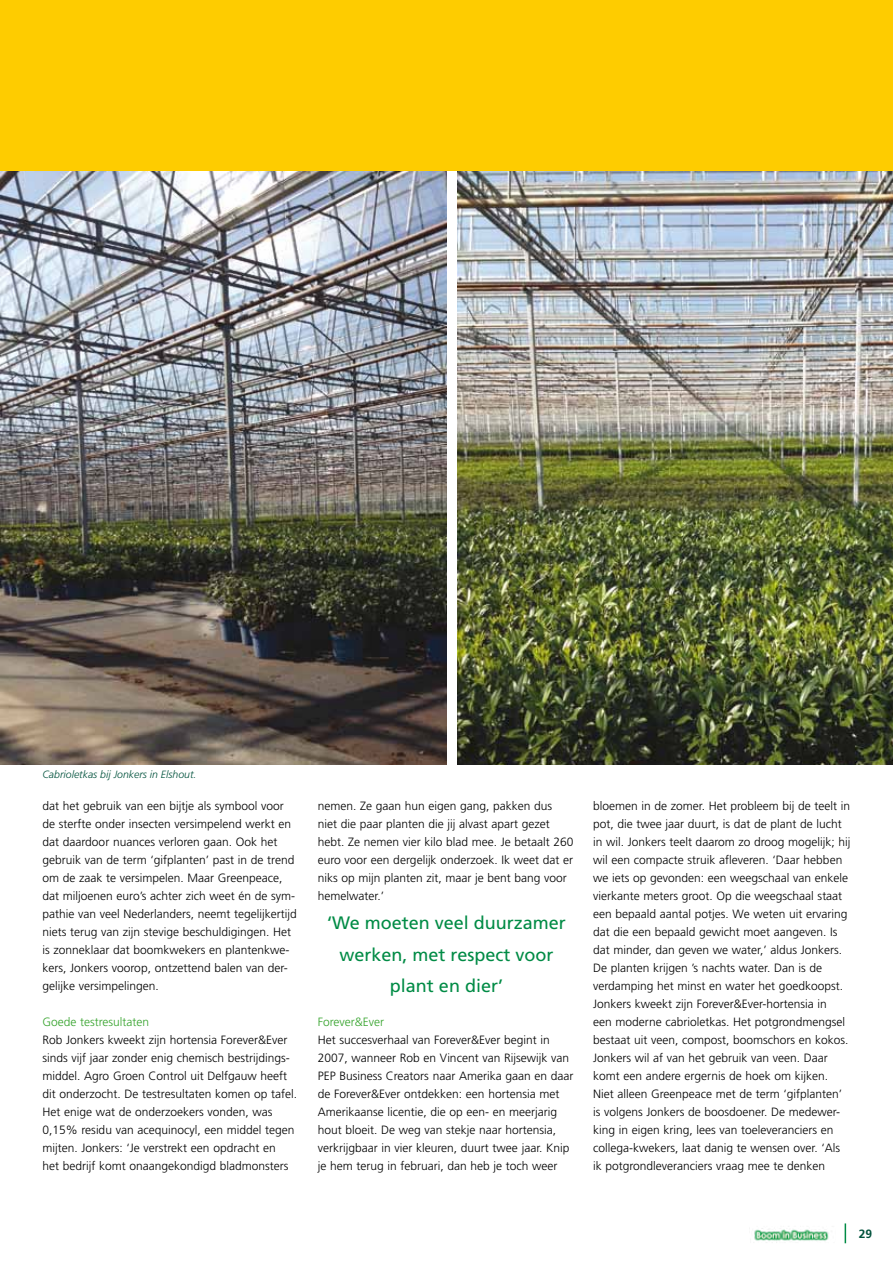
<style>
.page{position:relative;width:893px;height:1263px;background:#fff}
.page>*{position:absolute;margin:0;border:0;box-sizing:border-box;transform-origin:0 0}
.t1{font:18px/31.5px "Frutiger";color:#008b45;text-align:center}
.t2{font:300 12px/18px "Frutiger";color:#000}
.t3{font:300 12px "Frutiger";color:#35a32c}
.t4{font:700 12px "Frutiger";color:#00523c}
.t5{font:italic 300 10.5px "Frutiger";color:#00523c}
</style>
<div class="page">
<svg style="left:845px;top:1223px;width:1px;height:20px"></svg>
<img style="left:754px;top:1228px;width:75px;height:15px">
<img style="left:0;top:170px;width:446px;height:595px">
<img style="left:457px;top:170px;width:436px;height:595px">
<div style="left:0;top:0;width:893px;height:170px;background:#fecc00"></div>
<p class="t5" style="left:43px;top:768px;width:156px">Cabrioletkas bij Jonkers in Elshout.</p>
<p class="t2" style="left:43px;top:797px;width:256px">dat het gebruik van een bijtje als symbool voor de sterfte onder insecten versimpelend werkt en dat daardoor nuances verloren gaan. Ook het gebruik van de term ‘gifplanten’ past in de trend om de zaak te versimpelen. Maar Greenpeace, dat miljoenen euro’s achter zich weet én de sym&shy;pathie van veel Nederlanders, neemt tegelijkertijd niets terug van zijn stevige beschuldigingen. Het is zonneklaar dat boomkwekers en plantenkwe&shy;kers, Jonkers voorop, ontzettend balen van der&shy;gelijke versimpelingen.</p>
<p class="t3" style="left:43px;top:1015px;width:108px">Goede testresultaten</p>
<p class="t2" style="left:43px;top:1031px;width:256px">Rob Jonkers kweekt zijn hortensia Forever&amp;Ever sinds vijf jaar zonder enig chemisch bestrijdings&shy;middel. Agro Groen Control uit Delfgauw heeft dit onderzocht. De testresultaten komen op tafel.<br>Het enige wat de onderzoekers vonden, was 0,15% residu van acequinocyl, een middel tegen mijten. Jonkers: ‘Je verstrekt een opdracht en<br>het bedrijf komt onaangekondigd bladmonsters</p>
<p class="t2" style="left:318px;top:797px;width:257px">nemen. Ze gaan hun eigen gang, pakken dus niet die paar planten die jij alvast apart gezet hebt. Ze nemen vier kilo blad mee. Je betaalt 260 euro voor een dergelijk onderzoek. Ik weet dat er niks op mijn planten zit, maar je bent bang voor hemelwater.’</p>
<h1 class="t1" style="left:327px;top:907px;width:240px">‘We moeten veel duurzamer werken, met respect voor plant en dier’</h1>
<p class="t3" style="left:318px;top:1015px;width:68px">Forever&amp;Ever</p>
<p class="t2" style="left:318px;top:1031px;width:257px">Het succesverhaal van Forever&amp;Ever begint in 2007, wanneer Rob en Vincent van Rijsewijk van PEP Business Creators naar Amerika gaan en daar de Forever&amp;Ever ontdekken: een hortensia met Amerikaanse licentie, die op een- en meerjarig hout bloeit. De weg van stekje naar hortensia, verkrijgbaar in vier kleuren, duurt twee jaar. Knip je hem terug in februari, dan heb je toch weer</p>
<p class="t2" style="left:593px;top:797px;width:259px">bloemen in de zomer. Het probleem bij de teelt in pot, die twee jaar duurt, is dat de plant de lucht in wil. Jonkers teelt daarom zo droog mogelijk; hij wil een compacte struik afleveren. ‘Daar hebben we iets op gevonden: een weegschaal van enkele vierkante meters groot. Op die weegschaal staat een bepaald aantal potjes. We weten uit ervaring dat die een bepaald gewicht moet aangeven. Is dat minder, dan geven we water,’ aldus Jonkers.<br>De planten krijgen ’s nachts water. Dan is de verdamping het minst en water het goedkoopst.<br>Jonkers kweekt zijn Forever&amp;Ever-hortensia in<br>een moderne cabrioletkas. Het potgrondmengsel bestaat uit veen, compost, boomschors en kokos.<br>Jonkers wil af van het gebruik van veen. Daar komt een andere ergernis de hoek om kijken.<br>Niet alleen Greenpeace met de term ‘gifplanten’ is volgens Jonkers de boosdoener. De medewer&shy;king in eigen kring, lees van toeleveranciers en collega-kwekers, laat danig te wensen over. ‘Als ik potgrondleveranciers vraag mee te denken</p>
<p class="t4" style="left:859px;top:1227px;width:15px">29</p>
</div>
